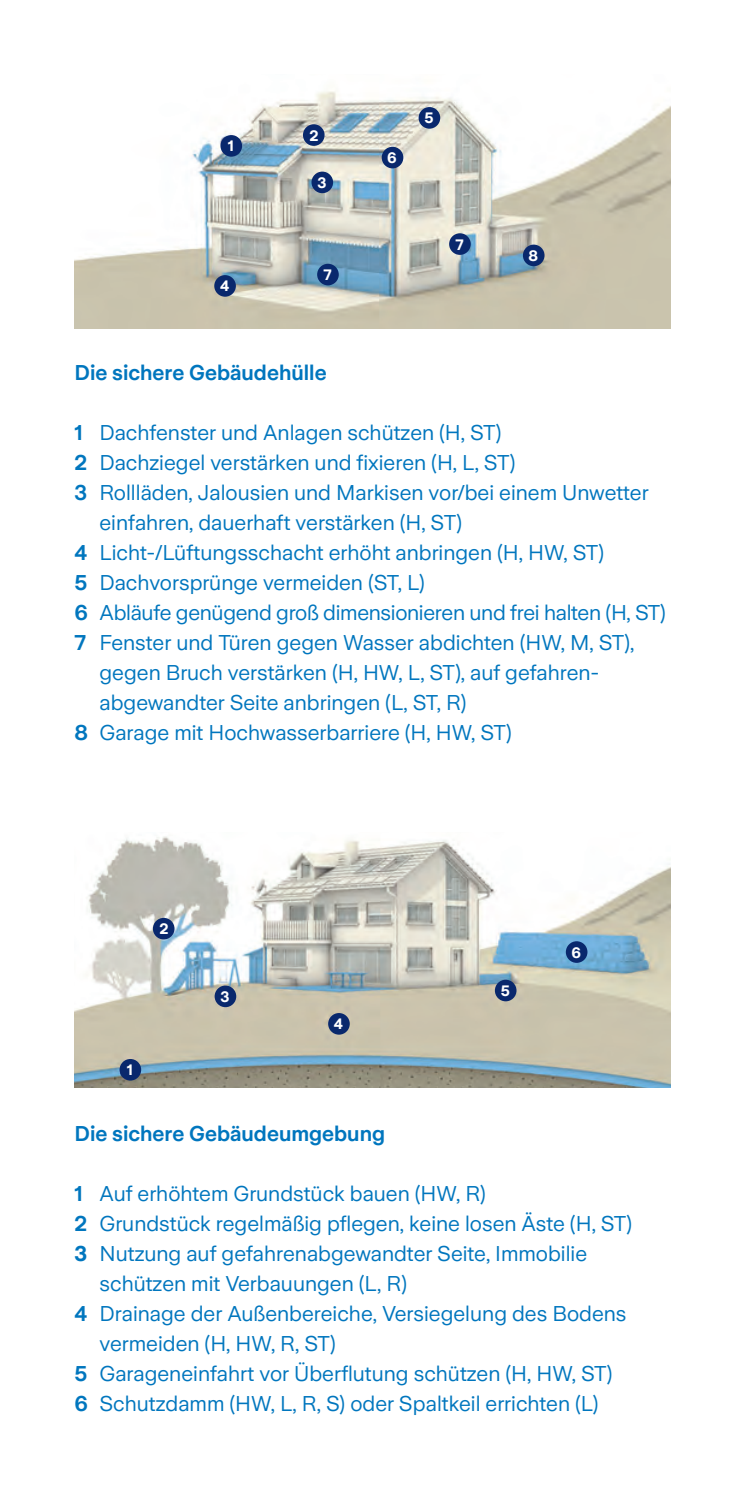
<style>
.page{position:relative;width:745px;height:1489px;background:#fff}
.page>*{position:absolute;margin:0;border:0;box-sizing:border-box;transform-origin:0 0}
.t1{font:21.25px "Zurich Sans";color:#0076be}
.t2{font:600 21.25px "Zurich Sans";color:#0076be}
.t3{font:700 15px "Zurich Sans";color:#fff}
.s1{font-weight:600}
.s2{font-weight:700}
</style>
<div class="page">
<img style="left:74px;top:91px;width:596px;height:238px">
<div style="left:220px;top:135px;width:22px;height:22px;background:#09286d;border-radius:50%"></div>
<div style="left:303px;top:124px;width:21px;height:22px;background:#09286d;border-radius:50%"></div>
<div style="left:311px;top:171px;width:22px;height:22px;background:#09286d;border-radius:50%"></div>
<div style="left:214px;top:275px;width:22px;height:22px;background:#09286d;border-radius:50%"></div>
<div style="left:418px;top:107px;width:22px;height:22px;background:#09286d;border-radius:50%"></div>
<div style="left:381px;top:147px;width:22px;height:21px;background:#09286d;border-radius:50%"></div>
<div style="left:317px;top:264px;width:21px;height:21px;background:#09286d;border-radius:50%"></div>
<div style="left:522px;top:244px;width:22px;height:22px;background:#09286d;border-radius:50%"></div>
<div style="left:449px;top:233px;width:21px;height:22px;background:#09286d;border-radius:50%"></div>
<img style="left:74px;top:836px;width:596px;height:251px">
<div style="left:119px;top:1058px;width:22px;height:22px;background:#09286d;border-radius:50%"></div>
<div style="left:214px;top:985px;width:22px;height:22px;background:#09286d;border-radius:50%"></div>
<div style="left:328px;top:1013px;width:21px;height:21px;background:#09286d;border-radius:50%"></div>
<div style="left:494px;top:979px;width:22px;height:22px;background:#09286d;border-radius:50%"></div>
<div style="left:565px;top:941px;width:22px;height:21px;background:#09286d;border-radius:50%"></div>
<div style="left:153px;top:917px;width:21px;height:22px;background:#09286d;border-radius:50%"></div>
<p class="t3" style="left:228px;top:138px;width:8px">1</p>
<p class="t3" style="left:220px;top:278px;width:11px">4</p>
<p class="t3" style="left:309px;top:127px;width:11px">2</p>
<p class="t3" style="left:317px;top:174px;width:10px">3</p>
<p class="t3" style="left:323px;top:266px;width:10px">7</p>
<p class="t2" style="left:74px;top:361px;width:253px">Die sichere Gebäudehülle</p>
<p class="t3" style="left:387px;top:150px;width:11px">6</p>
<p class="t3" style="left:424px;top:110px;width:11px">5</p>
<p class="t3" style="left:455px;top:236px;width:10px">7</p>
<p class="t3" style="left:528px;top:247px;width:11px">8</p>
<p class="t1" style="left:74px;top:421px;width:428px"><span class="s1">1</span> Dachfenster und Anlagen schützen (H, ST)</p>
<p class="t1" style="left:74px;top:451px;width:442px"><span class="s1">2</span> Dachziegel verstärken und fixieren (H, L, ST)</p>
<p class="t1" style="left:74px;top:481px;width:575px"><span class="s1">3</span> Rollläden, Jalousien und Markisen vor/bei einem Unwetter</p>
<p class="t1" style="left:99px;top:511px;width:364px">einfahren, dauerhaft verstärken (H, ST)</p>
<p class="t1" style="left:74px;top:541px;width:531px"><span class="s1">4</span> Licht-/Lüftungsschacht erhöht anbringen (H, HW, ST)</p>
<p class="t1" style="left:74px;top:571px;width:351px"><span class="s1">5</span> Dachvorsprünge vermeiden (ST, L)</p>
<p class="t1" style="left:74px;top:601px;width:592px"><span class="s1">6</span> Abläufe genügend groß dimensionieren und frei halten (H, ST)</p>
<p class="t1" style="left:74px;top:631px;width:561px"><span class="s1">7</span> Fenster und Türen gegen Wasser abdichten (HW, M, ST),</p>
<p class="t1" style="left:99px;top:661px;width:500px">gegen Bruch verstärken (H, HW, L, ST), auf gefahren-</p>
<p class="t1" style="left:99px;top:691px;width:368px">abgewandter Seite anbringen (L, ST, R)</p>
<p class="t1" style="left:74px;top:721px;width:438px"><span class="s1">8</span> Garage mit Hochwasserbarriere (H, HW, ST)</p>
<p class="t3" style="left:159px;top:920px;width:11px">2</p>
<p class="t3" style="left:127px;top:1061px;width:8px">1</p>
<p class="t3" style="left:220px;top:988px;width:10px">3</p>
<p class="t3" style="left:334px;top:1015px;width:11px">4</p>
<p class="t3" style="left:500px;top:982px;width:11px">5</p>
<p class="t3" style="left:571px;top:944px;width:11px">6</p>
<p class="t2" style="left:74px;top:1121px;width:312px">Die sichere Gebäudeumgebung</p>
<p class="t1" style="left:74px;top:1181px;width:412px"><span class="s1">1</span> Auf erhöhtem Grundstück bauen (HW, R)</p>
<p class="t1" style="left:74px;top:1211px;width:559px"><span class="s1">2</span> Grundstück regelmäßig pflegen, keine losen Äste (H, ST)</p>
<p class="t1" style="left:74px;top:1241px;width:514px"><span class="s2">3</span> Nutzung auf gefahrenabgewandter Seite, Immobilie</p>
<p class="t1" style="left:99px;top:1271px;width:309px">schützen mit Verbauungen (L, R)</p>
<p class="t1" style="left:74px;top:1301px;width:553px"><span class="s1">4</span> Drainage der Außenbereiche, Versiegelung des Bodens</p>
<p class="t1" style="left:99px;top:1331px;width:238px">vermeiden (H, HW, R, ST)</p>
<p class="t1" style="left:74px;top:1361px;width:539px"><span class="s1">5</span> Garageneinfahrt vor Überflutung schützen (H, HW, ST)</p>
<p class="t1" style="left:74px;top:1391px;width:525px"><span class="s1">6</span> Schutzdamm (HW, L, R, S) oder Spaltkeil errichten (L)</p>
</div>
